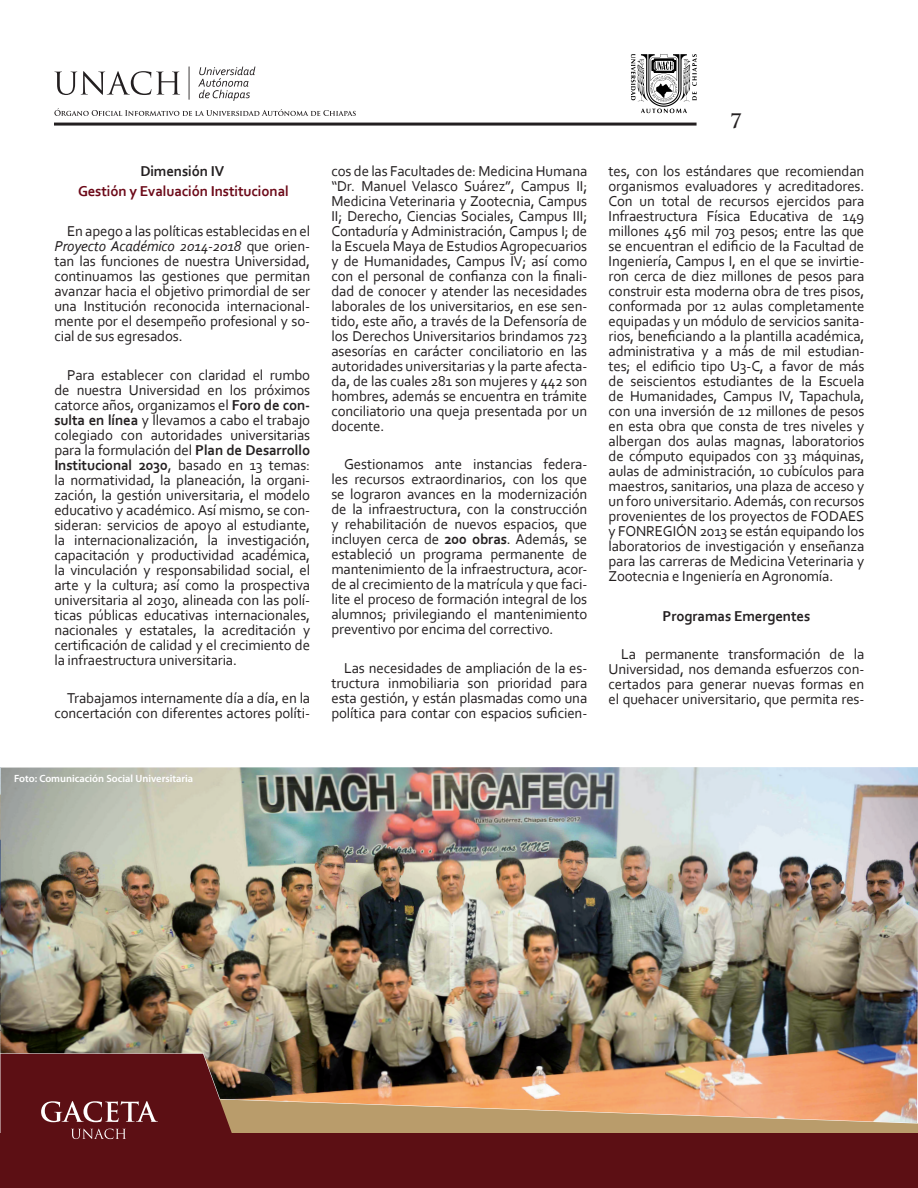
<style>
.page{position:relative;width:918px;height:1188px;background:#fff}
.page>*{position:absolute;margin:0;border:0;box-sizing:border-box;transform-origin:0 0}
.t1{font:700 19.5px "Trajan Pro";color:#231f20}
.t2{font:15px/15px "Corbel";letter-spacing:-.01em;color:#231f20;text-align:justify}
.t3{font:700 15px "Corbel";letter-spacing:-.01em;color:#6c0918}
.t4{font:700 15px "Corbel";letter-spacing:-.01em;color:#231f20}
.t5{font:600 10.5px "Myriad Pro";color:#fff}
.s1{font-style:italic}
.s2{font-weight:700}
</style>
<div class="page">
<hr style="left:54px;top:123px;width:643px;height:3px;background:#231f20">
<svg style="left:54px;top:71px;width:126px;height:24px"></svg>
<svg style="left:198px;top:67px;width:57px;height:34px"></svg>
<hr style="left:189px;top:66px;width:1px;height:34px;background:#231f20">
<svg style="left:631px;top:54px;width:66px;height:59px"></svg>
<svg style="left:251px;top:1123px;width:667px;height:11px;background:#b08f63"></svg>
<div style="left:0;top:1134px;width:918px;height:54px;background:#5c0f14"></div>
<svg style="left:0;top:1123px;width:251px;height:17px"></svg>
<svg style="left:54px;top:108px;width:302px;height:8px"></svg>
<img style="left:0;top:767px;width:918px;height:356px">
<p class="t4" style="left:140px;top:161px;width:85px">Dimensión IV</p>
<p class="t3" style="left:78px;top:182px;width:212px">Gestión y Evaluación Institucional</p>
<p class="t2" style="left:54px;top:223px;width:257px;text-indent:13px">En apego a las políticas establecidas en el <span class="s1">Proyecto Académico 2014-2018</span> que orien&shy;tan las funciones de nuestra Universidad, continuamos las gestiones que permitan avanzar hacia el objetivo primordial de ser una Institución reconocida internacional&shy;mente por el desempeño profesional y so&shy;cial de sus egresados.</p>
<p class="t2" style="left:54px;top:367px;width:257px;text-indent:13px">Para establecer con claridad el rumbo de nuestra Universidad en los próximos catorce años, organizamos el <span class="s2">Foro de con&shy;sulta en línea</span> y llevamos a cabo el trabajo colegiado con autoridades universitarias para la formulación del <span class="s2">Plan de Desarrollo Institucional 2030</span>, basado en 13 temas: la normatividad, la planeación, la organi&shy;zación, la gestión universitaria, el modelo educativo y académico. Así mismo, se con&shy;sideran: servicios de apoyo al estudiante, la internacionalización, la investigación, capacitación y productividad académica, la vinculación y responsabilidad social, el arte y la cultura; así como la prospectiva universitaria al 2030, alineada con las polí&shy;ticas públicas educativas internacionales, nacionales y estatales, la acreditación y certificación de calidad y el crecimiento de la infraestructura universitaria.</p>
<p class="t2" style="left:54px;top:690px;width:257px;text-align:right">Trabajamos internamente día a día, en la concertación con diferentes actores políti-</p>
<p class="t5" style="left:14px;top:772px;width:181px">Foto: Comunicación Social Universitaria</p>
<p class="t2" style="left:331px;top:163px;width:257px">cos de las Facultades de: Medicina Humana “Dr. Manuel Velasco Suárez”, Campus II; Medicina Veterinaria y Zootecnia, Campus II; Derecho, Ciencias Sociales, Campus III; Contaduría y Administración, Campus I; de la Escuela Maya de Estudios Agropecuarios y de Humanidades, Campus IV; así como con el personal de confianza con la finali&shy;dad de conocer y atender las necesidades laborales de los universitarios, en ese sen&shy;tido, este año, a través de la Defensoría de los Derechos Universitarios brindamos 723 asesorías en carácter conciliatorio en las autoridades universitarias y la parte afecta&shy;da, de las cuales 281 son mujeres y 442 son hombres, además se encuentra en trámite conciliatorio una queja presentada por un docente.</p>
<p class="t2" style="left:331px;top:456px;width:257px;text-indent:13px">Gestionamos ante instancias federa&shy;les recursos extraordinarios, con los que se lograron avances en la modernización de la infraestructura, con la construcción y rehabilitación de nuevos espacios, que incluyen cerca de <span class="s2">200 obras</span>. Además, se estableció un programa permanente de mantenimiento de la infraestructura, acor&shy;de al crecimiento de la matrícula y que faci&shy;lite el proceso de formación integral de los alumnos; privilegiando el mantenimiento preventivo por encima del correctivo.</p>
<p class="t2" style="left:331px;top:660px;width:257px;text-indent:13px">Las necesidades de ampliación de la es&shy;tructura inmobiliaria son prioridad para esta gestión, y están plasmadas como una política para contar con espacios suficien-</p>
<h1 class="t1" style="left:730px;top:109px;width:13px">7</h1>
<p class="t2" style="left:609px;top:163px;width:257px">tes, con los estándares que recomiendan organismos evaluadores y acreditadores.<br>Con un total de recursos ejercidos para Infraestructura Física Educativa de 149 millones 456 mil 703 pesos; entre las que se encuentran el edificio de la Facultad de Ingeniería, Campus I, en el que se invirtie&shy;ron cerca de diez millones de pesos para construir esta moderna obra de tres pisos, conformada por 12 aulas completamente equipadas y un módulo de servicios sanita&shy;rios, beneficiando a la plantilla académica, administrativa y a más de mil estudian&shy;tes; el edificio tipo U3-C, a favor de más de seiscientos estudiantes de la Escuela de Humanidades, Campus IV, Tapachula, con una inversión de 12 millones de pesos en esta obra que consta de tres niveles y albergan dos aulas magnas, laboratorios de cómputo equipados con 33 máquinas, aulas de administración, 10 cubículos para maestros, sanitarios, una plaza de acceso y un foro universitario. Además, con recursos provenientes de los proyectos de FODAES y FONREGIÓN 2013 se están equipando los laboratorios de investigación y enseñanza para las carreras de Medicina Veterinaria y Zootecnia e Ingeniería en Agronomía.</p>
<p class="t4" style="left:663px;top:606px;width:149px">Programas Emergentes</p>
<p class="t2" style="left:609px;top:646px;width:257px;text-indent:13px">La permanente transformación de la Universidad, nos demanda esfuerzos con&shy;certados para generar nuevas formas en el quehacer universitario, que permita res-</p>
</div>
